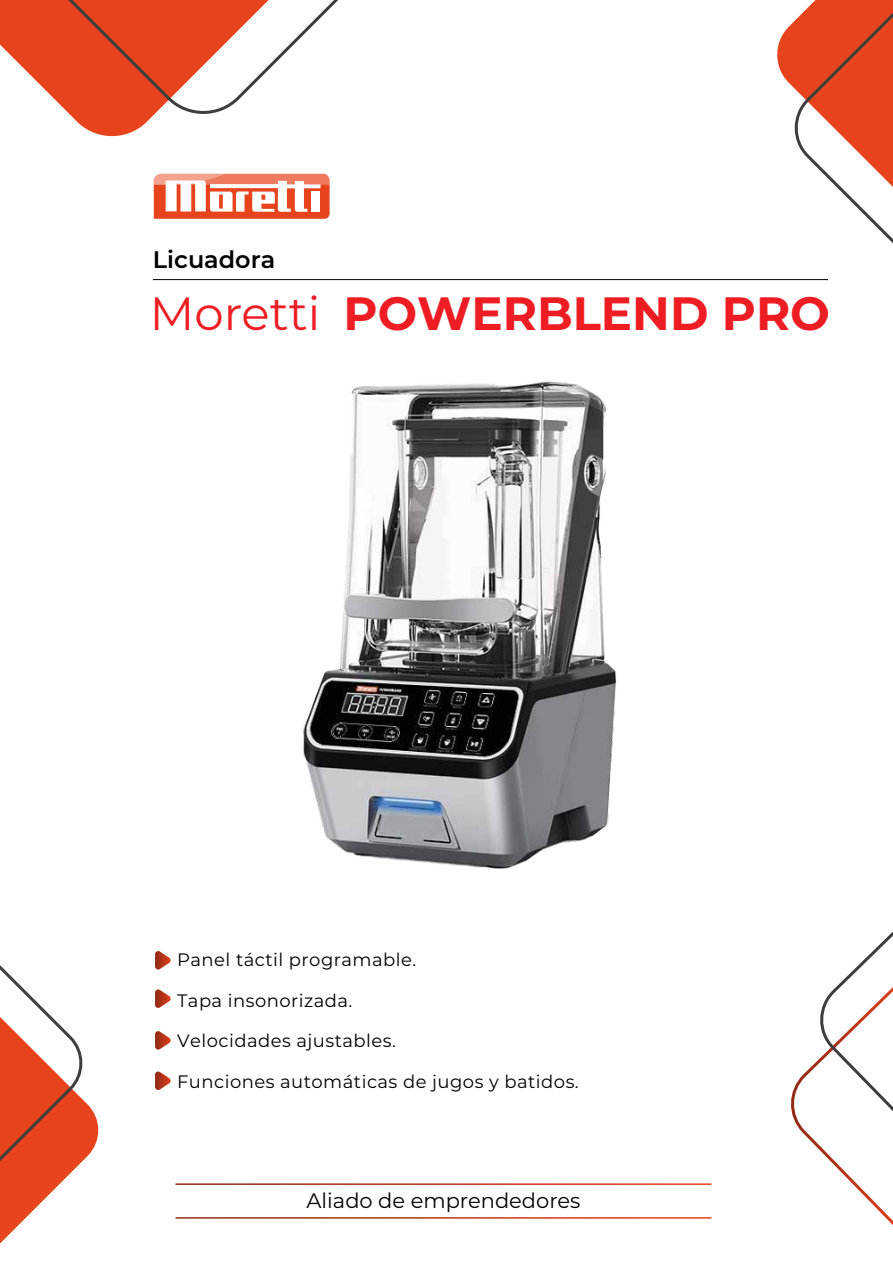
<style>
.page{position:relative;width:893px;height:1263px;background:#fff}
.page>*{position:absolute;margin:0;border:0;box-sizing:border-box;transform-origin:0 0}
.t1{font:700 46.65px "Montserrat";color:#ee1d23}
.t2{font:700 43.05px "Montserrat";color:#e30a18}
.t3{font:600 24px "Montserrat";color:#000100}
.t4{font:600 24px "Montserrat";color:#000001}
.t5{font:21px "Montserrat";color:#000100}
.t6{font:18px "Montserrat";letter-spacing:.025em;color:#000100}
.s1{font-weight:400}
</style>
<div class="page">
<svg style="left:154px;top:174px;width:176px;height:45px"></svg>
<svg style="left:0;top:965px;width:98px;height:279px"></svg>
<svg style="left:777px;top:0;width:116px;height:244px"></svg>
<svg style="left:0;top:0;width:339px;height:136px"></svg>
<svg style="left:791px;top:931px;width:102px;height:294px"></svg>
<svg style="left:155px;top:951px;width:16px;height:19px"></svg>
<svg style="left:155px;top:989px;width:16px;height:19px"></svg>
<svg style="left:155px;top:1031px;width:16px;height:19px"></svg>
<svg style="left:155px;top:1071px;width:16px;height:19px"></svg>
<img style="left:303px;top:381px;width:314px;height:488px">
<div style="left:128px;top:229px;width:699px;height:110px;background:#fff"></div>
<hr style="left:153px;top:279px;width:675px;height:1px;background:#000001">
<h3 class="t3" style="left:154px;top:235px;width:153px">LICUADORA</h3>
<h3 class="t4" style="left:153px;top:243px;width:124px">Licuadora</h3>
<h2 class="t2" style="left:151px;top:279px;width:628px">Moretti POWERBLEND PRO</h2>
<h1 class="t1" style="left:150px;top:279px;width:681px"><span class="s1">Moretti</span> POWERBLEND PRO</h1>
<p class="t6" style="left:177px;top:947px;width:241px">Panel táctil programable.</p>
<p class="t6" style="left:177px;top:988px;width:177px">Tapa insonorizada.</p>
<p class="t6" style="left:177px;top:1028px;width:220px">Velocidades ajustables.</p>
<p class="t6" style="left:177px;top:1069px;width:403px">Funciones automáticas de jugos y batidos.</p>
<p class="t5" style="left:307px;top:1186px;width:275px">Aliado de emprendedores</p>
</div>
